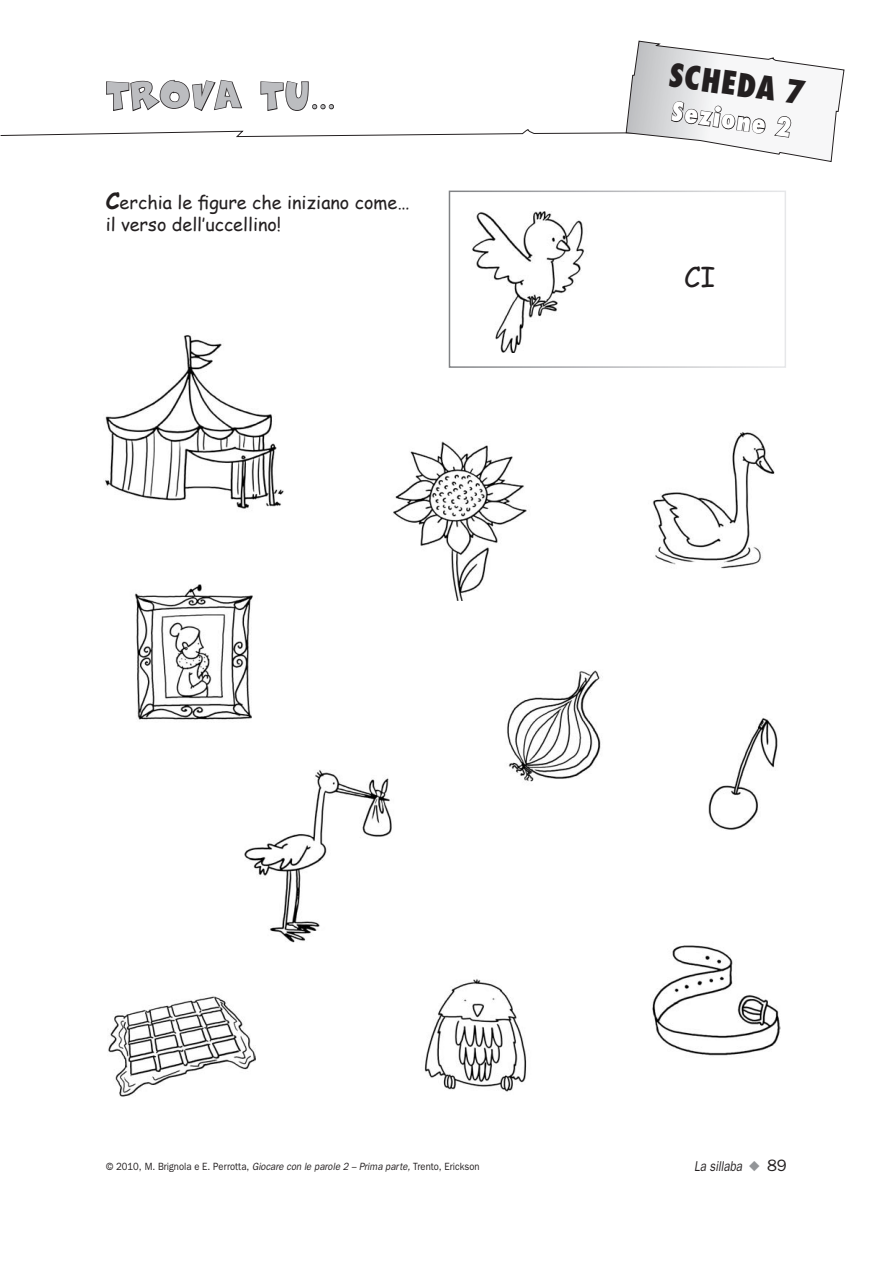
<style>
.page{position:relative;width:893px;height:1264px;background:#fff}
.page>*{position:absolute;margin:0;border:0;box-sizing:border-box;transform-origin:0 0}
.t1{font:31.5px "Comics";letter-spacing:.05em;color:#bcbdc0}
.t2{font:800 condensed 31.5px "Futura";color:#231f20}
.t3{font:27px "Comic Sans MS";color:#231f20}
.t4{font:800 condensed 25.5px "Futura";color:#fff}
.t5{font:18px/21.6px "Comic Sans MS";color:#231f20}
.t6{font:italic 14.25px "Franklin Gothic";color:#231f20;scale:.8 1}
.t7{font:10.5px "Franklin Gothic";color:#231f20;scale:.9 1}
.s1{font-weight:700;font-size:22.5px}
.s2{font-style:italic}
.s3{color:#939598}
.s4{font-style:normal;font-size:16.5px}
</style>
<div class="page">
<svg style="left:0;top:41px;width:844px;height:121px"></svg>
<div style="left:449px;top:190px;width:337px;height:178px;border:2px solid #fff"></div>
<img style="left:472px;top:212px;width:115px;height:140px">
<img style="left:108px;top:996px;width:148px;height:101px">
<img style="left:105px;top:335px;width:179px;height:174px">
<img style="left:652px;top:432px;width:123px;height:137px">
<img style="left:708px;top:717px;width:70px;height:113px">
<img style="left:507px;top:670px;width:94px;height:112px">
<img style="left:652px;top:945px;width:128px;height:111px">
<img style="left:424px;top:979px;width:103px;height:113px">
<img style="left:134px;top:584px;width:119px;height:136px">
<img style="left:393px;top:441px;width:134px;height:159px">
<img style="left:244px;top:769px;width:148px;height:174px">
<h1 class="t1" style="left:106px;top:77px;width:231px">TROVA TU...</h1>
<h3 class="t5" style="left:106px;top:191px;width:305px"><span class="s1">C</span>erchia le figure che iniziano come… il verso dell’uccellino!</h3>
<h1 class="t2" style="left:671px;top:61px;width:138px;rotate:8deg">SCHEDA 7</h1>
<h3 class="t4" style="left:673px;top:100px;width:122px;rotate:8deg">Sezione 2</h3>
<h2 class="t3" style="left:684px;top:257px;width:33px">CI</h2>
<p class="t7" style="left:106px;top:1162px;width:416px">© 2010, M. Brignola e E. Perrotta, <span class="s2">Giocare con le parole 2 – Prima parte,</span> Trento, Erickson</p>
<h3 class="t6" style="left:694px;top:1160px;width:117px">La sillaba <span class="s3">◆</span> <span class="s4">89</span></h3>
</div>
